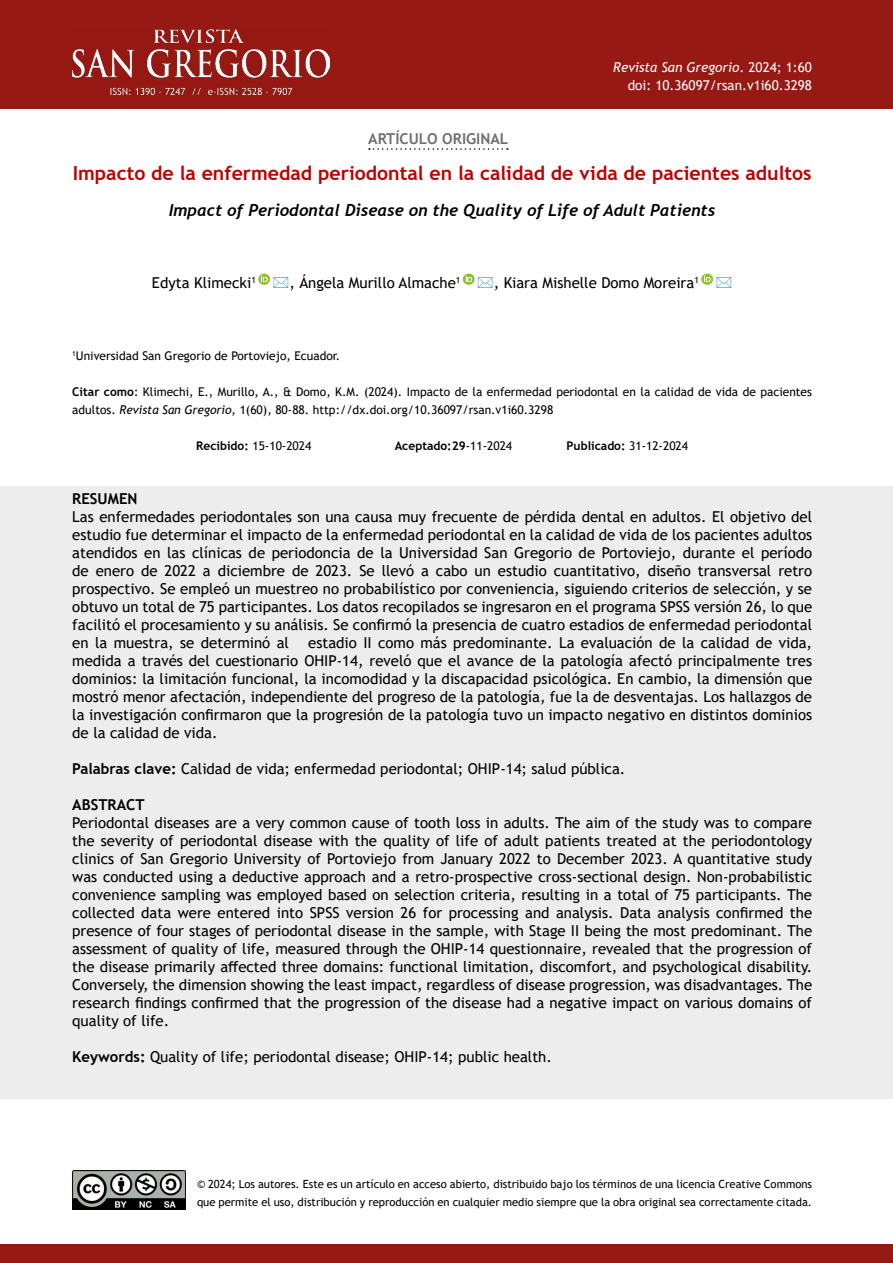
<style>
.page{position:relative;width:893px;height:1263px;background:#fff}
.page>*{position:absolute;margin:0;border:0;box-sizing:border-box;transform-origin:0 0}
.t1{font:700 19.5px "Trebuchet MS";color:#be0000}
.t2{font:italic 700 16.5px "Trebuchet";color:#000}
.t3{font:15px/18px "Trebuchet MS";color:#000;text-align:justify}
.t4{font:700 15px "Trebuchet MS";color:#706f6f}
.t5{font:700 15px "Trebuchet MS";color:#000}
.t6{font:13.5px/18px "Trebuchet MS";color:#fff;text-align:right}
.t7{font:12px/18px "Trebuchet MS";color:#000}
.t8{font:700 12px "Trebuchet MS";color:#000}
.t9{font:11.25px/18px "Trebuchet MS";color:#000}
.s1{font-style:italic}
.s2{font-weight:700}
.s3{font-weight:400}
</style>
<div class="page">
<div style="left:0;top:1245px;width:893px;height:18px;background:#971914"></div>
<div style="left:0;top:0;width:893px;height:108px;background:#971914"></div>
<svg style="left:369px;top:148px;width:139px;height:2px"></svg>
<div style="left:0;top:486px;width:893px;height:612px;background:#ededed"></div>
<img style="left:72px;top:29px;width:257px;height:65px">
<img style="left:72px;top:1170px;width:114px;height:40px">
<svg style="left:258px;top:274px;width:13px;height:11px"></svg>
<svg style="left:463px;top:274px;width:12px;height:11px"></svg>
<svg style="left:701px;top:274px;width:13px;height:11px"></svg>
<p class="t6" style="left:613px;top:58px;width:200px"><span class="s1">Revista San Gregorio</span>. 2024; 1:60 doi: 10.36097/rsan.v1i60.3298</p>
<p class="t4" style="left:368px;top:129px;width:142px">ARTÍCULO ORIGINAL</p>
<h1 class="t1" style="left:73px;top:161px;width:740px">Impacto de la enfermedad periodontal en la calidad de vida de pacientes adultos</h1>
<p class="t2" style="left:169px;top:200px;width:548px">Impact of Periodontal Disease on the Quality of Life of Adult Patients</p>
<p class="t3" style="left:152px;top:274px;width:105px">Edyta Klimecki<sup>1</sup></p>
<p class="t3" style="left:289px;top:274px;width:173px">, Ángela Murillo Almache<sup>1</sup></p>
<p class="t3" style="left:494px;top:274px;width:207px">, Kiara Mishelle Domo Moreira<sup>1</sup></p>
<p class="t7" style="left:72px;top:347px;width:270px"><sup>1</sup>Universidad San Gregorio de Portoviejo, Ecuador.</p>
<p class="t7" style="left:72px;top:383px;width:741px"><span class="s2">Citar como</span>: Klimechi, E., Murillo, A., &amp; Domo, K.M. (2024). Impacto de la enfermedad periodontal en la calidad de vida de pacientes adultos. <span class="s1">Revista San Gregorio</span>, 1(60), 80-88. http://dx.doi.org/10.36097/rsan.v1i60.3298</p>
<p class="t7" style="left:196px;top:437px;width:117px"><span class="s2">Recibido:</span> 15-10-2024</p>
<p class="t8" style="left:395px;top:438px;width:119px">Aceptado:29<span class="s3">-11-2024</span></p>
<p class="t8" style="left:567px;top:438px;width:123px">Publicado: <span class="s3">31-12-2024</span></p>
<p class="t5" style="left:72px;top:489px;width:67px">RESUMEN</p>
<p class="t3" style="left:72px;top:508px;width:741px">Las enfermedades periodontales son una causa muy frecuente de pérdida dental en adultos. El objetivo del estudio fue determinar el impacto de la enfermedad periodontal en la calidad de vida de los pacientes adultos atendidos en las clínicas de periodoncia de la Universidad San Gregorio de Portoviejo, durante el período de enero de 2022 a diciembre de 2023. Se llevó a cabo un estudio cuantitativo, diseño transversal retro prospectivo. Se empleó un muestreo no probabilístico por conveniencia, siguiendo criterios de selección, y se obtuvo un total de 75 participantes. Los datos recopilados se ingresaron en el programa SPSS versión 26, lo que facilitó el procesamiento y su análisis. Se confirmó la presencia de cuatro estadios de enfermedad periodontal en la muestra, se determinó al</p>
<p class="t3" style="left:72px;top:634px;width:741px;text-indent:236px">estadio II como más predominante. La evaluación de la calidad de vida, medida a través del cuestionario OHIP-14, reveló que el avance de la patología afectó principalmente tres dominios: la limitación funcional, la incomodidad y la discapacidad psicológica. En cambio, la dimensión que mostró menor afectación, independiente del progreso de la patología, fue la de desventajas. Los hallazgos de la investigación confirmaron que la progresión de la patología tuvo un impacto negativo en distintos dominios de la calidad de vida.</p>
<p class="t3" style="left:72px;top:760px;width:555px"><span class="s2">Palabras clave:</span> Calidad de vida; enfermedad periodontal; OHIP-14; salud pública.</p>
<p class="t5" style="left:72px;top:795px;width:74px">ABSTRACT</p>
<p class="t3" style="left:72px;top:814px;width:741px">Periodontal diseases are a very common cause of tooth loss in adults. The aim of the study was to compare the severity of periodontal disease with the quality of life of adult patients treated at the periodontology clinics of San Gregorio University of Portoviejo from January 2022 to December 2023. A quantitative study was conducted using a deductive approach and a retro-prospective cross-sectional design. Non-probabilistic convenience sampling was employed based on selection criteria, resulting in a total of 75 participants. The collected data were entered into SPSS version 26 for processing and analysis. Data analysis confirmed the presence of four stages of periodontal disease in the sample, with Stage II being the most predominant. The assessment of quality of life, measured through the OHIP-14 questionnaire, revealed that the progression of the disease primarily affected three domains: functional limitation, discomfort, and psychological disability.<br>Conversely, the dimension showing the least impact, regardless of disease progression, was disadvantages. The research findings confirmed that the progression of the disease had a negative impact on various domains of quality of life.</p>
<p class="t3" style="left:72px;top:1048px;width:481px"><span class="s2">Keywords:</span> Quality of life; periodontal disease; OHIP-14; public health.</p>
<p class="t9" style="left:197px;top:1175px;width:617px">© 2024; Los autores. Este es un artículo en acceso abierto, distribuido bajo los términos de una licencia Creative Commons que permite el uso, distribución y reproducción en cualquier medio siempre que la obra original sea correctamente citada.</p>
</div>
